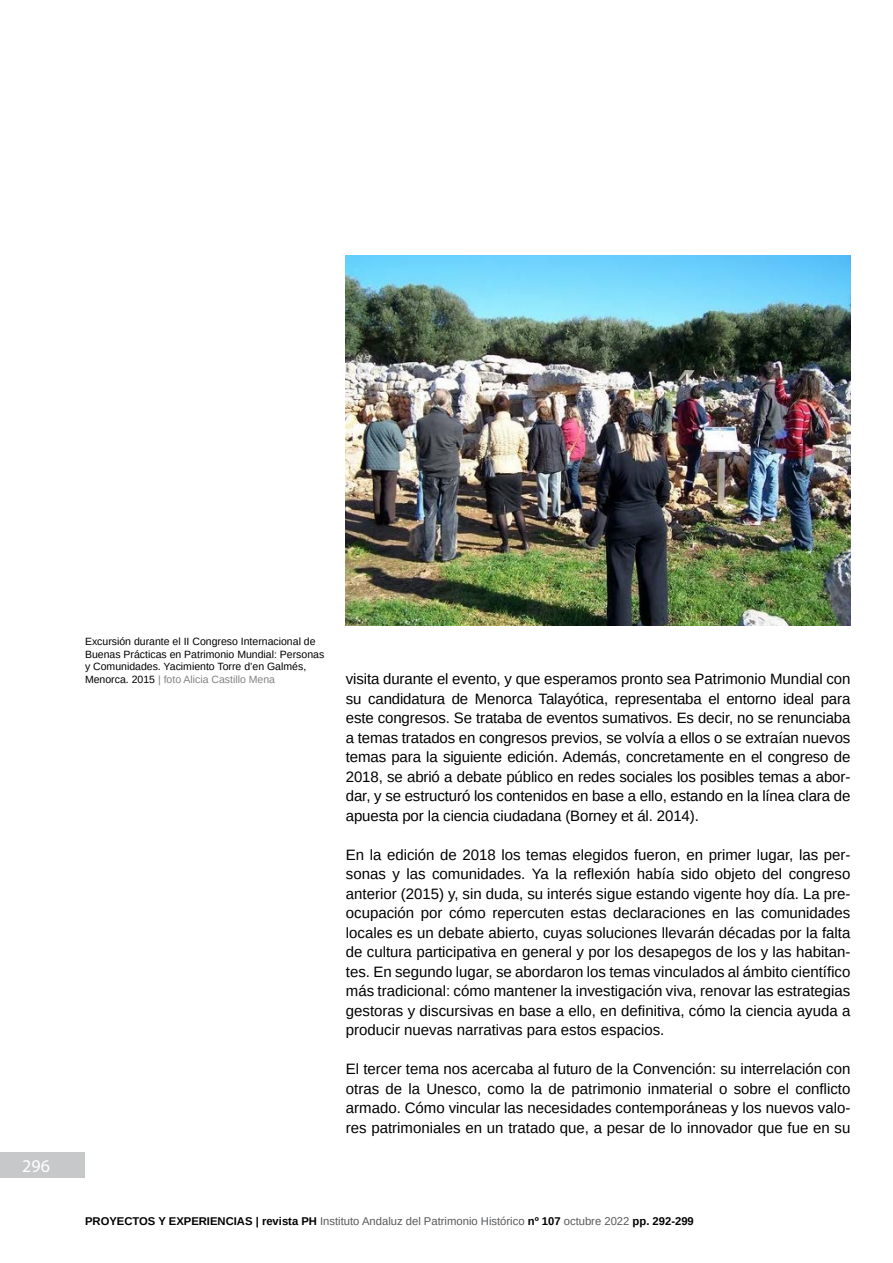
<style>
.page{position:relative;width:893px;height:1263px;background:#fff}
.page>*{position:absolute;margin:0;border:0;box-sizing:border-box;transform-origin:0 0}
.t1{font:18px "Myriad Pro";color:#fff}
.t2{font:15px/19.5px "Arimo";color:#000;text-align:justify}
.t3{font:11.25px "Arimo";color:#58595b}
.t4{font:10.5px/12.6px "Arimo";color:#000}
.s1{color:#808285}
.s2{font-weight:700;color:#000}
</style>
<div class="page">
<div style="left:0;top:1152px;width:85px;height:26px;background:#c7c8ca"></div>
<img style="left:346px;top:255px;width:504px;height:371px">
<p class="t1" style="left:22px;top:1155px;width:29px">296</p>
<p class="t4" style="left:85px;top:635px;width:241px">Excursión durante el II Congreso Internacional de Buenas Prácticas en Patrimonio Mundial: Personas y Comunidades. Yacimiento Torre d’en Galmés, Menorca. 2015 <span class="s1">| foto Alicia Castillo Mena</span></p>
<p class="t2" style="left:346px;top:669px;width:506px">visita durante el evento, y que esperamos pronto sea Patrimonio Mundial con su candidatura de Menorca Talayótica, representaba el entorno ideal para este congresos. Se trataba de eventos sumativos. Es decir, no se renunciaba a temas tratados en congresos previos, se volvía a ellos o se extraían nuevos temas para la siguiente edición. Además, concretamente en el congreso de 2018, se abrió a debate público en redes sociales los posibles temas a abor&shy;dar, y se estructuró los contenidos en base a ello, estando en la línea clara de apuesta por la ciencia ciudadana (Borney et ál. 2014).</p>
<p class="t2" style="left:346px;top:845px;width:506px">En la edición de 2018 los temas elegidos fueron, en primer lugar, las per&shy;sonas y las comunidades. Ya la reflexión había sido objeto del congreso anterior (2015) y, sin duda, su interés sigue estando vigente hoy día. La pre&shy;ocupación por cómo repercuten estas declaraciones en las comunidades locales es un debate abierto, cuyas soluciones llevarán décadas por la falta de cultura participativa en general y por los desapegos de los y las habitan&shy;tes. En segundo lugar, se abordaron los temas vinculados al ámbito científico más tradicional: cómo mantener la investigación viva, renovar las estrategias gestoras y discursivas en base a ello, en definitiva, cómo la ciencia ayuda a producir nuevas narrativas para estos espacios.</p>
<p class="t2" style="left:346px;top:1059px;width:506px">El tercer tema nos acercaba al futuro de la Convención: su interrelación con otras de la Unesco, como la de patrimonio inmaterial o sobre el conflicto armado. Cómo vincular las necesidades contemporáneas y los nuevos valo&shy;res patrimoniales en un tratado que, a pesar de lo innovador que fue en su</p>
<p class="t3" style="left:85px;top:1213px;width:610px"><span class="s2">PROYECTOS Y EXPERIENCIAS | revista PH</span> Instituto Andaluz del Patrimonio Histórico <span class="s2">nº 107</span> octubre 2022 <span class="s2">pp. 292-299</span></p>
</div>
